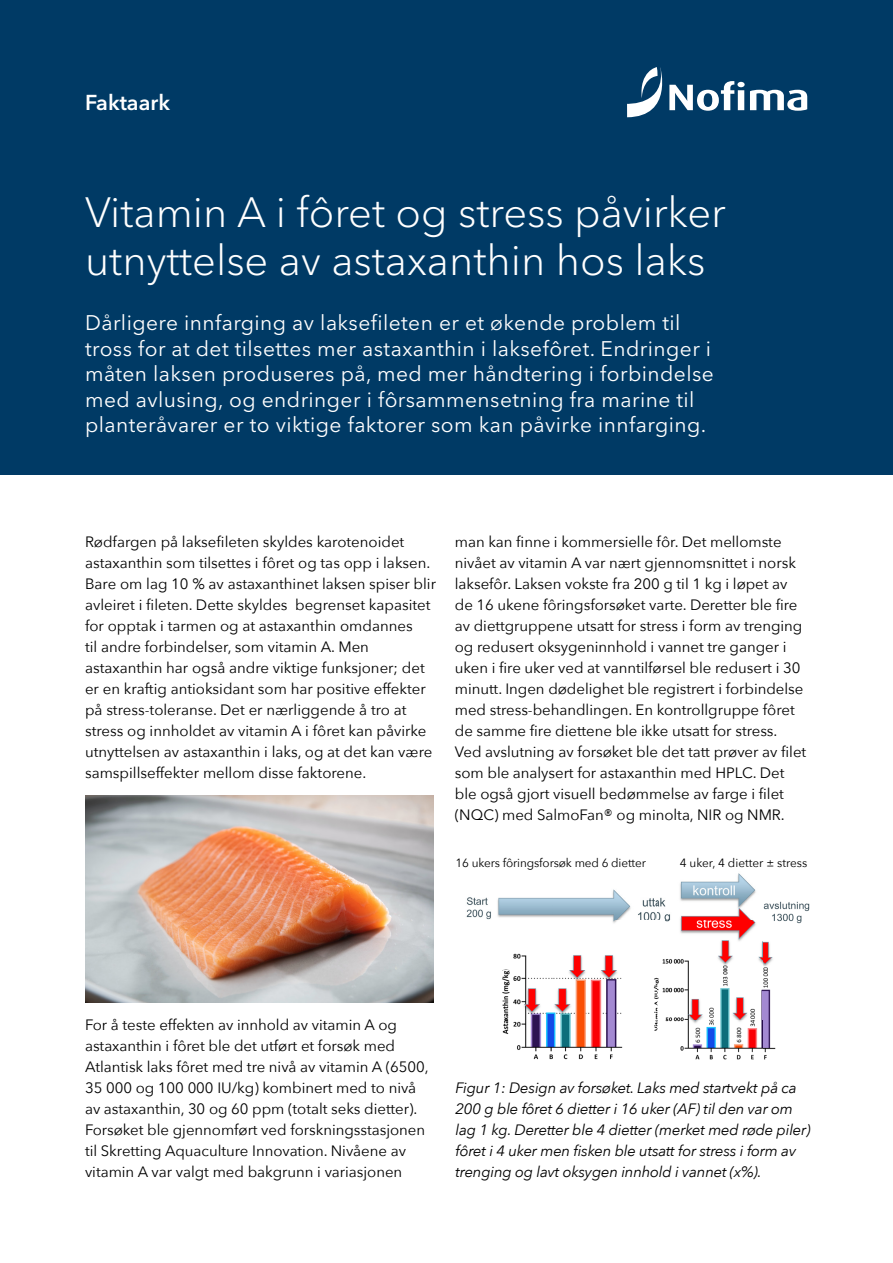
<style>
.page{position:relative;width:893px;height:1263px;background:#fff}
.page>*{position:absolute;margin:0;border:0;box-sizing:border-box;transform-origin:0 0}
.t1{font:300 42px/48px "Avenir Next LT Pro";color:#fff}
.t2{font:600 21.45px "Avenir Next LT Pro";color:#fff}
.t3{font:21px/25.5px "Avenir Next LT Pro";letter-spacing:.02em;color:#fff}
.t4{font:15px/21px "Avenir Next";letter-spacing:-.005em;color:#000}
.t5{font:italic 15px/21px "Avenir Next";letter-spacing:-.015em;color:#000}
.t6{font:12px "Avenir Next";letter-spacing:-.01em;color:#000}
</style>
<div class="page">
<div style="left:0;top:0;width:893px;height:474px;background:#003a65"></div>
<svg style="left:627px;top:67px;width:180px;height:50px"></svg>
<img style="left:466px;top:873px;width:344px;height:187px">
<img style="left:85px;top:796px;width:349px;height:206px">
<h2 class="t2" style="left:85px;top:90px;width:86px">Faktaark</h2>
<h1 class="t1" style="left:85px;top:189px;width:642px">Vitamin A i fôret og stress påvirker utnyttelse av astaxanthin hos laks</h1>
<p class="t3" style="left:85px;top:310px;width:630px">Dårligere innfarging av laksefileten er et økende problem til tross for at det tilsettes mer astaxanthin i laksefôret. Endringer i måten laksen produseres på, med mer håndtering i forbindelse med avlusing, og endringer i fôrsammensetning fra marine til planteråvarer er to viktige faktorer som kan påvirke innfarging.</p>
<p class="t4" style="left:85px;top:531px;width:352px">Rødfargen på laksefileten skyldes karotenoidet astaxanthin som tilsettes i fôret og tas opp i laksen.<br>Bare om lag 10 % av astaxanthinet laksen spiser blir avleiret i fileten. Dette skyldes begrenset kapasitet for opptak i tarmen og at astaxanthin omdannes<br>til andre forbindelser, som vitamin A. Men astaxanthin har også andre viktige funksjoner; det er en kraftig antioksidant som har positive effekter på stress-toleranse. Det er nærliggende å tro at stress og innholdet av vitamin A i fôret kan påvirke utnyttelsen av astaxanthin i laks, og at det kan være samspillseffekter mellom disse faktorene.</p>
<p class="t4" style="left:455px;top:531px;width:353px">man kan finne i kommersielle fôr. Det mellomste nivået av vitamin A var nært gjennomsnittet i norsk laksefôr. Laksen vokste fra 200 g til 1 kg i løpet av de 16 ukene fôringsforsøket varte. Deretter ble fire av diett gruppene utsatt for stress i form av trenging og redusert oksygeninnhold i vannet tre ganger i uken i fire uker ved at vanntilførsel ble redusert i 30 minutt. Ingen dødelighet ble registrert i forbindelse med stress-behandlingen. En kontrollgruppe fôret de samme fire diettene ble ikke utsatt for stress.<br>Ved avslutning av forsøket ble det tatt prøver av filet som ble analysert for astaxanthin med HPLC. Det ble også gjort visuell bedømmelse av farge i filet (NQC) med SalmoFan® og minolta, NIR og NMR.</p>
<p class="t6" style="left:455px;top:852px;width:192px">16 ukers fôringsforsøk med 6 dietter</p>
<p class="t6" style="left:680px;top:852px;width:129px">4 uker, 4 dietter ± stress</p>
<p class="t4" style="left:85px;top:1014px;width:345px">For å teste effekten av innhold av vitamin A og astaxanthin i fôret ble det utført et forsøk med Atlantisk laks fôret med tre nivå av vitamin A (6500, 35 000 og 100 000 IU/kg) kombinert med to nivå av astaxanthin, 30 og 60 ppm (totalt seks dietter).<br>Forsøket ble gjennomført ved forskningsstasjonen til Skretting Aquaculture Innovation. Nivåene av vitamin A var valgt med bakgrunn i variasjonen</p>
<p class="t5" style="left:455px;top:1076px;width:357px">Figur 1: Design av forsøket. Laks med startvekt på ca 200 g ble fôret 6 dietter i 16 uker (AF) til den var om lag 1 kg. Deretter ble 4 dietter (merket med røde piler) fôret i 4 uker men fisken ble utsatt for stress i form av trenging og lavt oksygen innhold i vannet (x%).</p>
</div>
